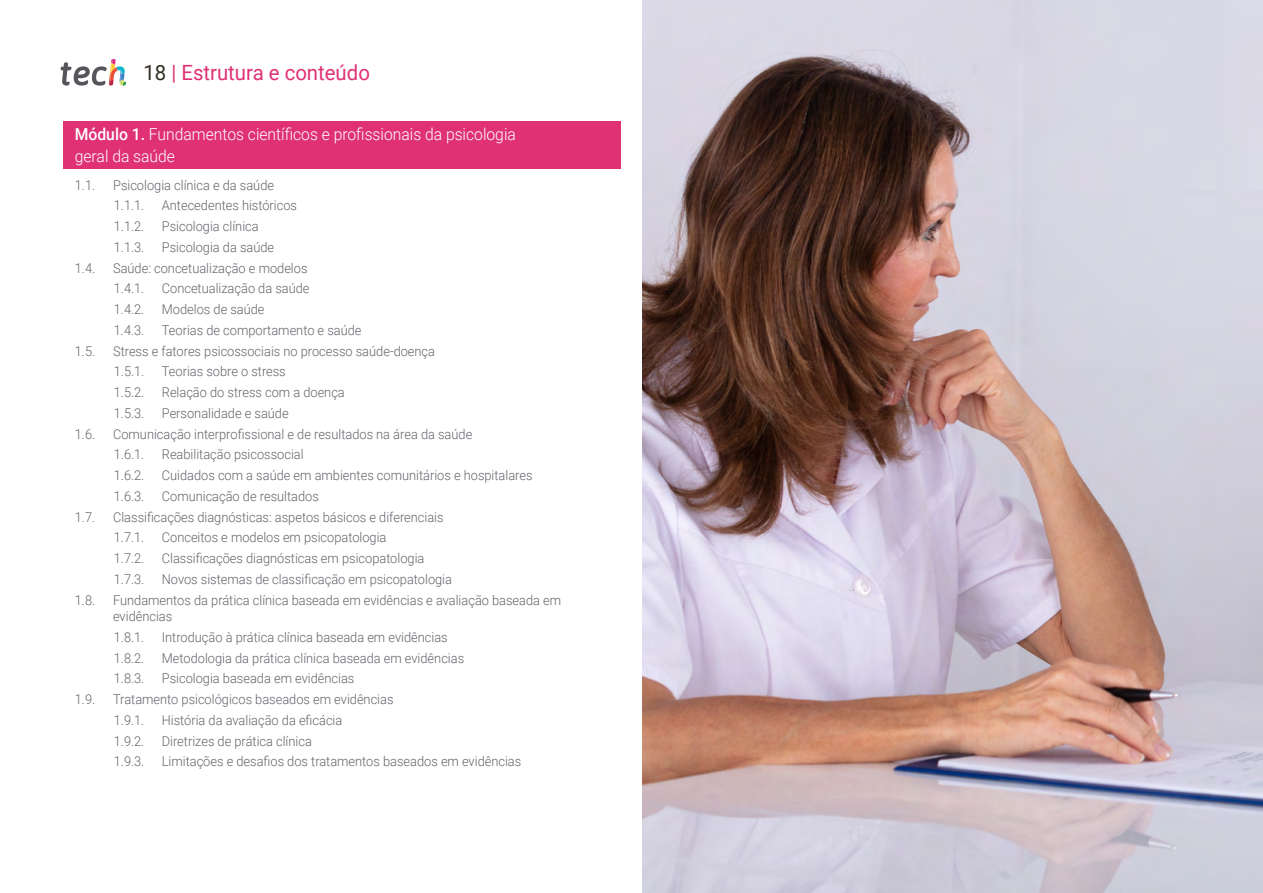
<style>
.page{position:relative;width:1263px;height:893px;background:#fff}
.page>*{position:absolute;margin:0;border:0;box-sizing:border-box;transform-origin:0 0}
.t1{font:21px "Roboto";color:#df3174}
.t2{font:300 16.5px/22.5px "Roboto";color:#fff;scale:.95 1}
.t3{font:300 13.5px/20.7px "Roboto";color:#61646a;scale:.95 1}
.s1{color:#312e20}
.s2{font-weight:500}
</style>
<div class="page">
<div style="left:64px;top:121px;width:557px;height:48px;background:#df3174"></div>
<img style="left:642px;top:0;width:621px;height:893px">
<svg style="left:61px;top:59px;width:65px;height:27px"></svg>
<h1 class="t1" style="left:144px;top:57px;width:228px"><span class="s1">18</span> | Estrutura e conteúdo</h1>
<p class="t2" style="left:75px;top:122px;width:466px"><span class="s2">Módulo 1.</span> Fundamentos científicos e profissionais da psicologia geral da saúde</p>
<p class="t3" style="left:75px;top:174px;width:23px">1.1.</p>
<p class="t3" style="left:113px;top:174px;width:171px">Psicologia clínica e da saúde<br>1.1.1.</p>
<p class="t3" style="left:162px;top:195px;width:144px">Antecedentes históricos</p>
<p class="t3" style="left:114px;top:215px;width:34px">1.1.2.</p>
<p class="t3" style="left:162px;top:215px;width:103px">Psicologia clínica</p>
<p class="t3" style="left:114px;top:236px;width:34px">1.1.3.</p>
<p class="t3" style="left:162px;top:236px;width:120px">Psicologia da saúde</p>
<p class="t3" style="left:75px;top:257px;width:23px">1.4.</p>
<p class="t3" style="left:113px;top:257px;width:206px">Saúde: concetualização e modelos<br>1.4.1.</p>
<p class="t3" style="left:162px;top:278px;width:157px">Concetualização da saúde</p>
<p class="t3" style="left:114px;top:298px;width:34px">1.4.2.</p>
<p class="t3" style="left:162px;top:298px;width:110px">Modelos de saúde</p>
<p class="t3" style="left:114px;top:319px;width:34px">1.4.3.</p>
<p class="t3" style="left:162px;top:319px;width:212px">Teorias de comportamento e saúde</p>
<p class="t3" style="left:75px;top:340px;width:23px">1.5.</p>
<p class="t3" style="left:113px;top:340px;width:340px">Stress e fatores psicossociais no processo saúde-doença<br>1.5.1.</p>
<p class="t3" style="left:162px;top:361px;width:132px">Teorias sobre o stress</p>
<p class="t3" style="left:114px;top:381px;width:34px">1.5.2.</p>
<p class="t3" style="left:162px;top:381px;width:194px">Relação do stress com a doença</p>
<p class="t3" style="left:114px;top:402px;width:34px">1.5.3.</p>
<p class="t3" style="left:162px;top:402px;width:135px">Personalidade e saúde</p>
<p class="t3" style="left:75px;top:423px;width:23px">1.6.</p>
<p class="t3" style="left:113px;top:423px;width:380px">Comunicação interprofissional e de resultados na área da saúde<br>1.6.1.</p>
<p class="t3" style="left:162px;top:444px;width:151px">Reabilitação psicossocial</p>
<p class="t3" style="left:114px;top:464px;width:34px">1.6.2.</p>
<p class="t3" style="left:162px;top:464px;width:392px">Cuidados com a saúde em ambientes comunitários e hospitalares</p>
<p class="t3" style="left:114px;top:485px;width:34px">1.6.3.</p>
<p class="t3" style="left:162px;top:485px;width:167px">Comunicação de resultados</p>
<p class="t3" style="left:75px;top:506px;width:23px">1.7.</p>
<p class="t3" style="left:113px;top:506px;width:349px">Classificações diagnósticas: aspetos básicos e diferenciais<br>1.7.1.</p>
<p class="t3" style="left:162px;top:527px;width:238px">Conceitos e modelos em psicopatologia</p>
<p class="t3" style="left:114px;top:547px;width:34px">1.7.2.</p>
<p class="t3" style="left:162px;top:547px;width:278px">Classificações diagnósticas em psicopatologia</p>
<p class="t3" style="left:114px;top:568px;width:34px">1.7.3.</p>
<p class="t3" style="left:162px;top:568px;width:307px">Novos sistemas de classificação em psicopatologia</p>
<p class="t3" style="left:75px;top:589px;width:23px">1.8.</p>
<p class="t3" style="left:113px;top:591px;width:473px;line-height:16.5px">Fundamentos da prática clínica baseada em evidências e avaliação baseada em evidências</p>
<p class="t3" style="left:114px;top:626px;width:34px">1.8.1.</p>
<p class="t3" style="left:162px;top:626px;width:302px">Introdução à prática clínica baseada em evidências</p>
<p class="t3" style="left:114px;top:647px;width:34px">1.8.2.</p>
<p class="t3" style="left:162px;top:647px;width:320px">Metodologia da prática clínica baseada em evidências</p>
<p class="t3" style="left:114px;top:668px;width:34px">1.8.3.</p>
<p class="t3" style="left:162px;top:668px;width:204px">Psicologia baseada em evidências</p>
<p class="t3" style="left:75px;top:688px;width:23px">1.9.</p>
<p class="t3" style="left:113px;top:688px;width:297px">Tratamento psicológicos baseados em evidências<br>1.9.1.</p>
<p class="t3" style="left:162px;top:709px;width:191px">História da avaliação da eficácia</p>
<p class="t3" style="left:114px;top:730px;width:34px">1.9.2.</p>
<p class="t3" style="left:162px;top:730px;width:159px">Diretrizes de prática clínica</p>
<p class="t3" style="left:114px;top:751px;width:34px">1.9.3.</p>
<p class="t3" style="left:162px;top:751px;width:380px">Limitações e desafios dos tratamentos baseados em evidências</p>
</div>
